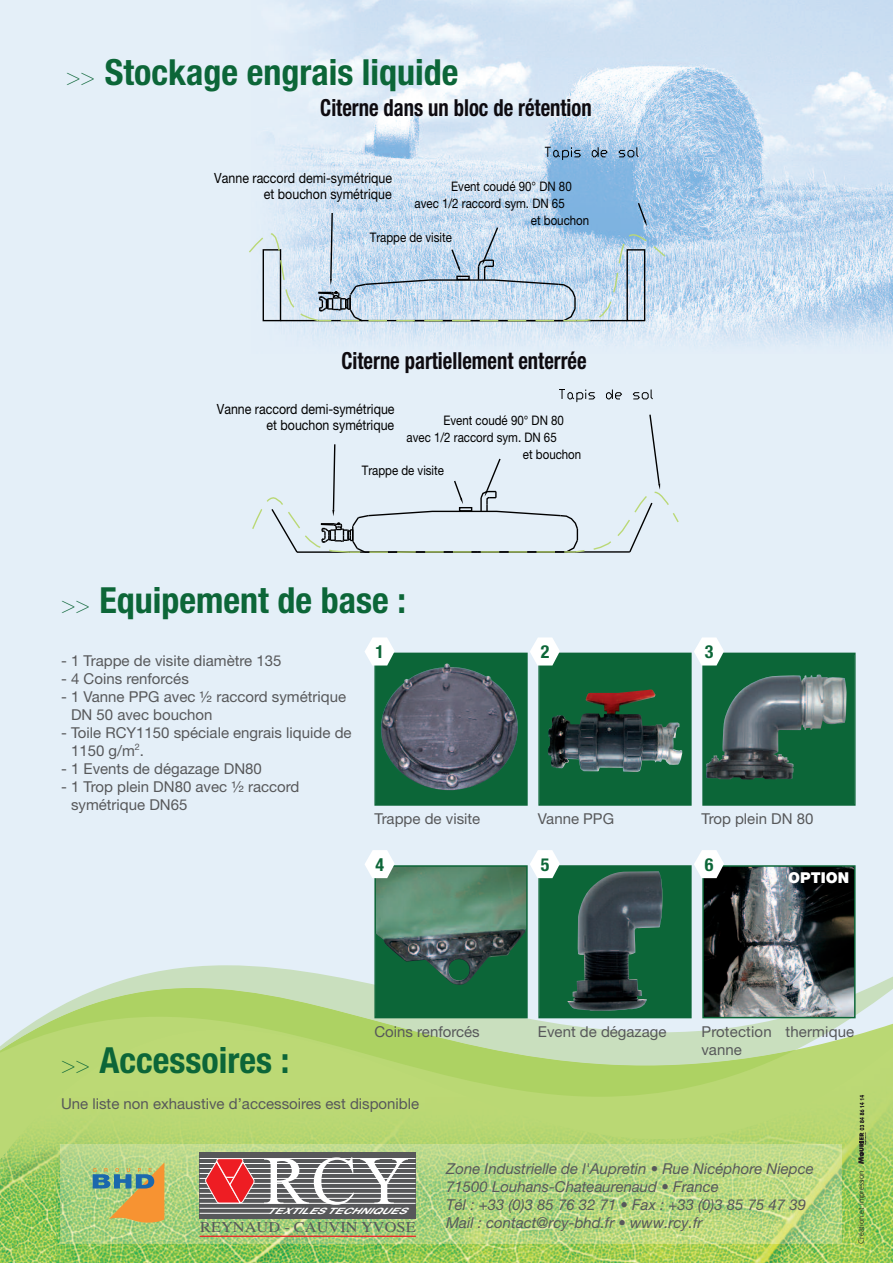
<style>
.page{position:relative;width:893px;height:1263px;background:#fff}
.page>*{position:absolute;margin:0;border:0;box-sizing:border-box;transform-origin:0 0}
.t1{font:68.4px "Times New Roman";color:#fff}
.t2{font:700 condensed 36px "Helvetica Neue";color:#0c6638}
.t3{font:700 condensed 23.55px "Helvetica Neue";color:#0e0b10;scale:.88 1}
.t4{font:700 condensed 18px "Helvetica Neue";color:#0c6638}
.t5{font:15px/18px "Helvetica Neue";color:#57585a}
.t6{font:italic 15px/18px "Helvetica Neue";color:#57585a}
.t7{font:15px "Times";color:#57585a;scale:1.09 1}
.t8{font:900 15px "Helvetica Neue";color:#fff}
.t9{font:14.1px/15.9px "Helvetica Neue";color:#000;text-align:right;scale:.88 1}
.t10{font:13.2px "Helvetica Neue";color:#000;scale:.87 1}
.t11{font:italic 700 8.7px "Helvetica";color:#fff;scale:1.4 1}
.t12{font:300 7.65px "Frutiger";color:#231f20}
.s1{font-weight:100;font-size:24px}
</style>
<div class="page">
<div style="left:0;top:0;width:893px;height:1081px;background:#e4eff8"></div>
<img style="left:270px;top:0;width:623px;height:346px">
<svg style="left:100px;top:965px;width:793px;height:64px;fill:#c9dfbe"></svg>
<svg style="left:24px;top:988px;width:772px;height:41px"></svg>
<img style="left:0;top:1029px;width:893px;height:234px">
<img style="left:60px;top:1144px;width:781px;height:100px">
<div style="left:200px;top:1152px;width:216px;height:66px;background:#57585a"></div>
<hr style="left:200px;top:1236px;width:216px;height:1px;background:#ee1d23">
<hr style="left:200px;top:1158px;width:216px;height:1px;background:#fff">
<hr style="left:200px;top:1163px;width:216px;height:1px;background:#fff">
<hr style="left:200px;top:1168px;width:216px;height:1px;background:#fff">
<hr style="left:200px;top:1173px;width:216px;height:1px;background:#fff">
<hr style="left:200px;top:1178px;width:216px;height:1px;background:#fff">
<hr style="left:200px;top:1183px;width:216px;height:1px;background:#fff">
<hr style="left:200px;top:1188px;width:216px;height:1px;background:#fff">
<hr style="left:200px;top:1193px;width:216px;height:1px;background:#fff">
<hr style="left:200px;top:1198px;width:216px;height:1px;background:#fff">
<hr style="left:200px;top:1203px;width:216px;height:1px;background:#fff">
<hr style="left:200px;top:1208px;width:72px;height:1px;background:#fff">
<hr style="left:200px;top:1213px;width:71px;height:1px;background:#fff">
<svg style="left:204px;top:1158px;width:52px;height:46px"></svg>
<svg style="left:93px;top:1162px;width:71px;height:60px;background:#b3ac6b"></svg>
<svg style="left:858px;top:1095px;width:9px;height:69px"></svg>
<hr style="left:297px;top:551px;width:333px;height:2px;background:#000">
<svg style="left:252px;top:444px;width:334px;height:109px"></svg>
<svg style="left:545px;top:147px;width:37px;height:13px"></svg>
<svg style="left:591px;top:147px;width:17px;height:11px"></svg>
<svg style="left:618px;top:146px;width:22px;height:12px"></svg>
<svg style="left:249px;top:201px;width:418px;height:122px"></svg>
<svg style="left:559px;top:389px;width:37px;height:13px"></svg>
<svg style="left:606px;top:389px;width:16px;height:11px"></svg>
<svg style="left:632px;top:389px;width:21px;height:11px"></svg>
<svg style="left:592px;top:414px;width:87px;height:139px"></svg>
<svg style="left:377px;top:656px;width:148px;height:147px;background:#3f625b"></svg>
<img style="left:381px;top:663px;width:98px;height:10px">
<div style="left:374px;top:653px;width:154px;height:153px;border:2px solid #0c6638"></div>
<svg style="left:365px;top:637px;width:30px;height:28px"></svg>
<div style="left:540px;top:654px;width:150px;height:150px;background:#0c6638"></div>
<img style="left:548px;top:689px;width:135px;height:83px">
<div style="left:538px;top:653px;width:154px;height:153px;border:2px solid #0c6638"></div>
<svg style="left:530px;top:637px;width:30px;height:28px"></svg>
<div style="left:704px;top:654px;width:150px;height:150px;background:#0c6638"></div>
<img style="left:706px;top:674px;width:141px;height:105px">
<div style="left:702px;top:653px;width:154px;height:153px;border:2px solid #0c6638"></div>
<svg style="left:694px;top:637px;width:30px;height:28px"></svg>
<div style="left:376px;top:867px;width:150px;height:150px;background:#0c6638"></div>
<img style="left:377px;top:868px;width:148px;height:117px">
<div style="left:374px;top:865px;width:154px;height:153px;border:2px solid #0c6638"></div>
<svg style="left:365px;top:850px;width:30px;height:28px"></svg>
<div style="left:540px;top:867px;width:150px;height:150px;background:#0c6638"></div>
<img style="left:567px;top:871px;width:95px;height:140px">
<div style="left:538px;top:865px;width:154px;height:153px;border:2px solid #0c6638"></div>
<svg style="left:530px;top:850px;width:30px;height:28px"></svg>
<img style="left:705px;top:868px;width:148px;height:147px">
<div style="left:702px;top:865px;width:154px;height:153px;border:2px solid #0c6638"></div>
<svg style="left:694px;top:850px;width:30px;height:28px"></svg>
<h2 class="t2" style="left:66px;top:50px;width:394px"><span class="s1">&gt;&gt;</span> Stockage engrais liquide</h2>
<h3 class="t3" style="left:320px;top:93px;width:310px">Citerne dans un bloc de rétention</h3>
<p class="t9" style="left:214px;top:170px;width:204px">Vanne raccord demi-symétrique et bouchon symétrique</p>
<p class="t10" style="left:451px;top:179px;width:140px">Event coudé 90° DN 80</p>
<p class="t10" style="left:415px;top:196px;width:174px">avec 1/2 raccord sym. DN 65</p>
<p class="t10" style="left:531px;top:212px;width:69px">et bouchon</p>
<p class="t10" style="left:370px;top:229px;width:96px">Trappe de visite</p>
<h3 class="t3" style="left:341px;top:346px;width:280px">Citerne partiellement enterrée</h3>
<p class="t9" style="left:217px;top:401px;width:203px">Vanne raccord demi-symétrique et bouchon symétrique</p>
<p class="t10" style="left:443px;top:413px;width:140px">Event coudé 90° DN 80</p>
<p class="t10" style="left:407px;top:429px;width:174px">avec 1/2 raccord sym. DN 65</p>
<p class="t10" style="left:523px;top:446px;width:69px">et bouchon</p>
<p class="t10" style="left:362px;top:463px;width:96px">Trappe de visite</p>
<h2 class="t2" style="left:61px;top:578px;width:346px"><span class="s1">&gt;&gt;</span> Equipement de base :</h2>
<p class="t5" style="left:61px;top:651px;width:222px">- 1 Trappe de visite diamètre 135</p>
<p class="t5" style="left:61px;top:669px;width:129px">- 4 Coins renforcés</p>
<p class="t5" style="left:71px;top:687px;width:277px;text-indent:-10px">- 1 Vanne PPG avec ½ raccord symétrique<br>DN 50 avec bouchon</p>
<p class="t5" style="left:71px;top:723px;width:282px;text-indent:-10px">- Toile RCY1150 spéciale engrais liquide de<br>1150 g/m<sup>2</sup>.</p>
<p class="t5" style="left:61px;top:759px;width:202px">- 1 Events de dégazage DN80</p>
<p class="t5" style="left:71px;top:777px;width:230px;text-indent:-10px">- 1 Trop plein DN80 avec ½ raccord symétrique DN65</p>
<p class="t4" style="left:375px;top:641px;width:10px">1</p>
<p class="t5" style="left:374px;top:810px;width:107px">Trappe de visite</p>
<p class="t4" style="left:375px;top:853px;width:10px">4</p>
<p class="t5" style="left:374px;top:1022px;width:107px">Coins renforcés</p>
<h2 class="t2" style="left:61px;top:1038px;width:230px"><span class="s1">&gt;&gt;</span> Accessoires :</h2>
<p class="t5" style="left:61px;top:1095px;width:360px">Une liste non exhaustive d’accessoires est disponible</p>
<p class="t4" style="left:541px;top:641px;width:10px">2</p>
<p class="t4" style="left:705px;top:641px;width:10px">3</p>
<p class="t5" style="left:538px;top:810px;width:78px">Vanne PPG</p>
<p class="t4" style="left:541px;top:853px;width:10px">5</p>
<p class="t5" style="left:701px;top:810px;width:113px">Trop plein DN 80</p>
<p class="t4" style="left:705px;top:853px;width:10px">6</p>
<p class="t8" style="left:788px;top:872px;width:62px">OPTION</p>
<p class="t5" style="left:538px;top:1022px;width:130px">Event de dégazage</p>
<p class="t5" style="left:701px;top:1022px;width:154px">Protection thermique vanne</p>
<h1 class="t1" style="left:263px;top:1141px;width:147px">RCY</h1>
<p class="t11" style="left:267px;top:1207px;width:42px">TEXTILE</p>
<p class="t11" style="left:316px;top:1207px;width:43px">S TECHN</p>
<p class="t11" style="left:368px;top:1207px;width:33px">IQUES</p>
<p class="t7" style="left:200px;top:1213px;width:199px">REYNAUD - CAUVIN YVOSE</p>
<p class="t6" style="left:446px;top:1159px;width:369px">Zone Industrielle de l'Aupretin • Rue Nicéphore Niepce 71500 Louhans-Chateaurenaud • France<br>Tél : +33 (0)3 85 76 32 71 • Fax : +33 (0)3 85 75 47 39<br>Mail : contact@rcy-bhd.fr • www.rcy.fr</p>
<p class="t12" style="left:858px;top:1244px;width:80px;rotate:-90deg">Création et impression :</p>
</div>
